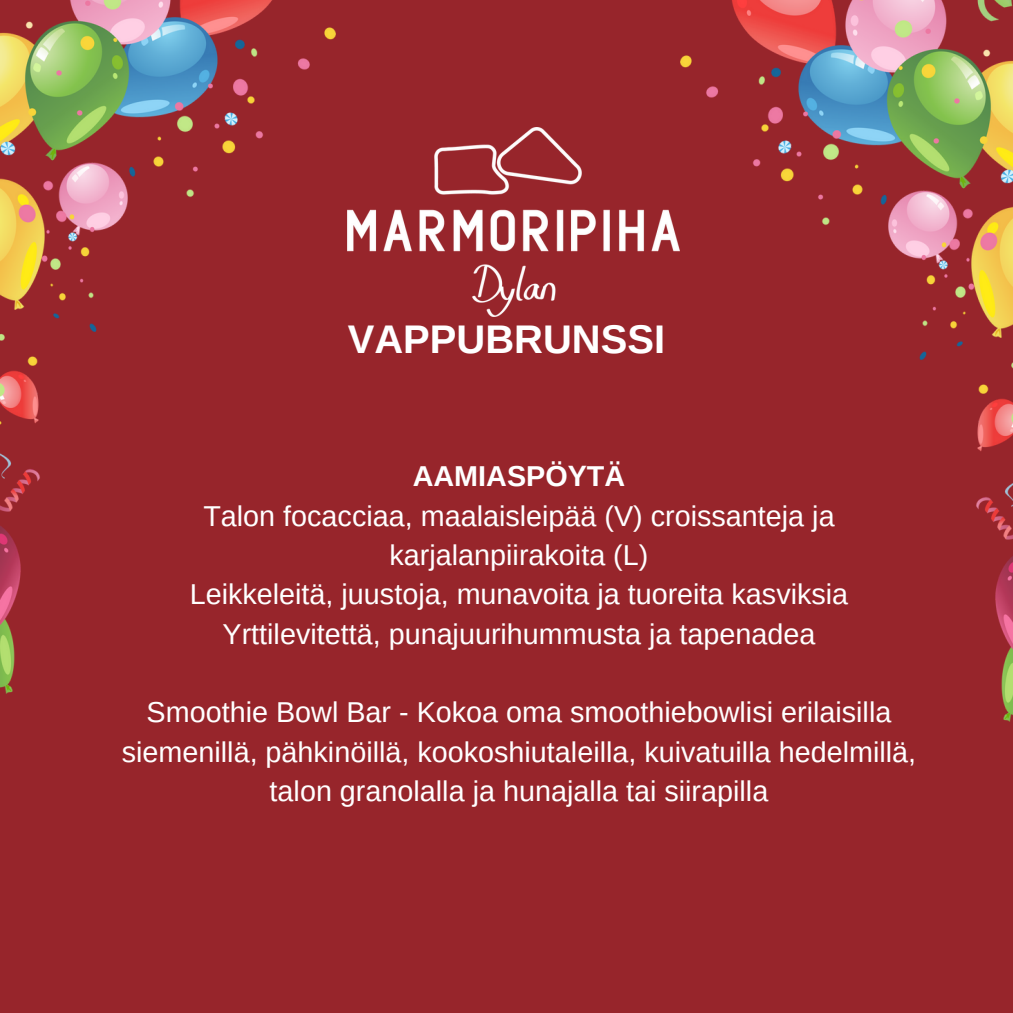
<style>
.page{position:relative;width:1013px;height:1013px;background:#fff}
.page>*{position:absolute;margin:0;border:0;box-sizing:border-box;transform-origin:0 0}
.t1{font:700 39.88px "Arimo";color:#fff}
.t2{font:28.75px/39.4px "Arimo";color:#fff;text-align:center}
.t3{font:700 28.75px "Arimo";color:#fff}
</style>
<div class="page">
<div style="left:0;top:0;width:1012px;height:1012px;background:#97252b"></div>
<img style="left:348px;top:128px;width:331px;height:188px">
<img style="left:680px;top:0;width:332px;height:721px">
<img style="left:0;top:0;width:335px;height:693px">
<p class="t1" style="left:348px;top:316px;width:319px">VAPPUBRUNSSI</p>
<p class="t3" style="left:413px;top:460px;width:214px">AAMIASPÖYTÄ</p>
<h1 class="t2" style="left:203px;top:496px;width:632px">Talon focacciaa, maalaisleipää (V) croissanteja ja karjalanpiirakoita (L)</h1>
<p class="t2" style="left:190px;top:574px;width:660px">Leikkeleitä, juustoja, munavoita ja tuoreita kasviksia</p>
<p class="t2" style="left:222px;top:614px;width:594px">Yrttilevitettä, punajuurihummusta ja tapenadea</p>
<p class="t2" style="left:122px;top:692px;width:795px">Smoothie Bowl Bar - Kokoa oma smoothiebowlisi erilaisilla siemenillä, pähkinöillä, kookoshiutaleilla, kuivatuilla hedelmillä, talon granolalla ja hunajalla tai siirapilla</p>
</div>
